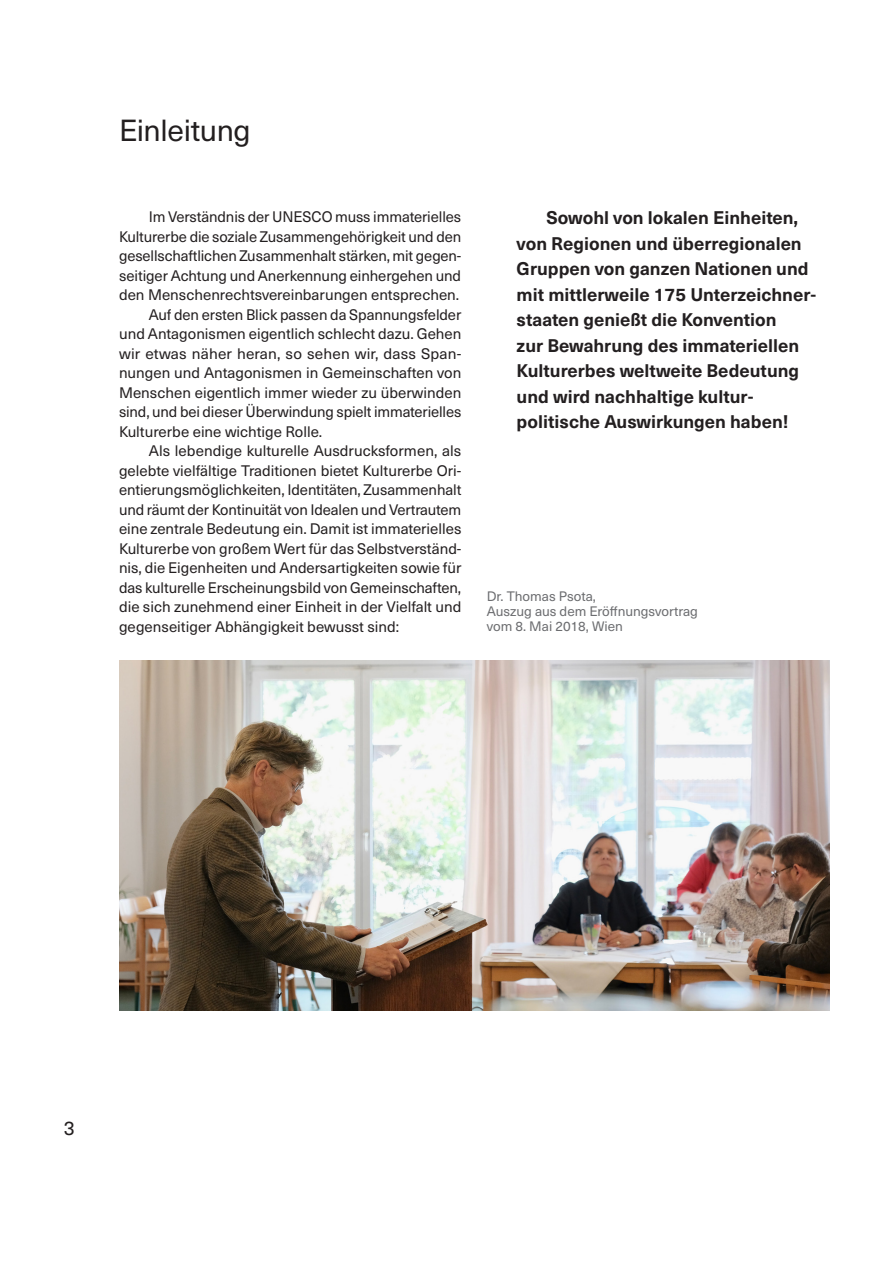
<style>
.page{position:relative;width:893px;height:1263px;background:#fff}
.page>*{position:absolute;margin:0;border:0;box-sizing:border-box;transform-origin:0 0}
.t1{font:30px "Neue Haas Unica Pro";letter-spacing:-.015em;color:#231f20}
.t2{font:19.5px "Neue Haas Unica Pro";color:#231f20}
.t3{font:700 18px/25.5px "Neue Haas Unica Pro";color:#231f20}
.t4{font:15px "Neue Haas Unica Pro";color:#231f20}
.t5{font:13.5px/15px "Neue Haas Unica Pro";color:#6c6d70}
</style>
<div class="page">
<img style="left:119px;top:660px;width:710px;height:350px">
<h1 class="t1" style="left:119px;top:112px;width:133px">Einleitung</h1>
<p class="t4" style="left:149px;top:208px;width:314px">Im Verständnis der UNESCO muss immaterielles</p>
<p class="t4" style="left:119px;top:227px;width:344px">Kulturerbe die soziale Zusammengehörigkeit und den</p>
<p class="t4" style="left:119px;top:247px;width:344px">gesellschaftlichen Zusammenhalt stärken, mit gegen-</p>
<p class="t4" style="left:119px;top:266px;width:344px">seitiger Achtung und Anerkennung einhergehen und</p>
<p class="t4" style="left:119px;top:286px;width:342px">den Menschenrechtsvereinbarungen entsprechen.</p>
<p class="t4" style="left:149px;top:305px;width:314px">Auf den ersten Blick passen da Spannungsfelder</p>
<p class="t4" style="left:119px;top:325px;width:344px">und Antagonismen eigentlich schlecht dazu. Gehen</p>
<p class="t4" style="left:119px;top:344px;width:344px">wir etwas näher heran, so sehen wir, dass Span-</p>
<p class="t4" style="left:119px;top:364px;width:344px">nungen und Antagonismen in Gemeinschaften von</p>
<p class="t4" style="left:119px;top:383px;width:344px">Menschen eigentlich immer wieder zu überwinden</p>
<p class="t4" style="left:119px;top:403px;width:344px">sind, und bei dieser Überwindung spielt immaterielles</p>
<p class="t4" style="left:119px;top:422px;width:205px">Kulturerbe eine wichtige Rolle.</p>
<p class="t4" style="left:149px;top:442px;width:314px">Als lebendige kulturelle Ausdrucksformen, als</p>
<p class="t4" style="left:119px;top:461px;width:344px">gelebte vielfältige Traditionen bietet Kulturerbe Ori-</p>
<p class="t4" style="left:119px;top:481px;width:344px">entierungsmöglichkeiten, Identitäten, Zusammenhalt</p>
<p class="t4" style="left:119px;top:500px;width:344px">und räumt der Kontinuität von Idealen und Vertrautem</p>
<p class="t4" style="left:119px;top:520px;width:344px">eine zentrale Bedeutung ein. Damit ist immaterielles</p>
<p class="t4" style="left:119px;top:539px;width:344px">Kulturerbe von großem Wert für das Selbstverständ-</p>
<p class="t4" style="left:119px;top:559px;width:344px">nis, die Eigenheiten und Andersartigkeiten sowie für</p>
<p class="t4" style="left:119px;top:578px;width:344px">das kulturelle Erscheinungsbild von Gemeinschaften,</p>
<p class="t4" style="left:119px;top:598px;width:344px">die sich zunehmend einer Einheit in der Vielfalt und</p>
<p class="t4" style="left:119px;top:617px;width:282px">gegenseitiger Abhängigkeit bewusst sind:</p>
<p class="t3" style="left:517px;top:205px;width:301px;text-indent:30px">Sowohl von lokalen Einheiten, von Regionen und überregionalen<br>Gruppen von ganzen Nationen und mit mittlerweile 175 Unterzeichner&shy;staaten genießt die Konvention<br>zur Bewahrung des immateriellen<br>Kulturerbes weltweite Bedeutung und wird nachhaltige kultur&shy;politische Auswirkungen haben!</p>
<p class="t5" style="left:487px;top:589px;width:213px">Dr. Thomas Psota,<br>Auszug aus dem Eröffnungsvortrag vom 8. Mai 2018, Wien</p>
<h2 class="t2" style="left:64px;top:1117px;width:12px">3</h2>
</div>
